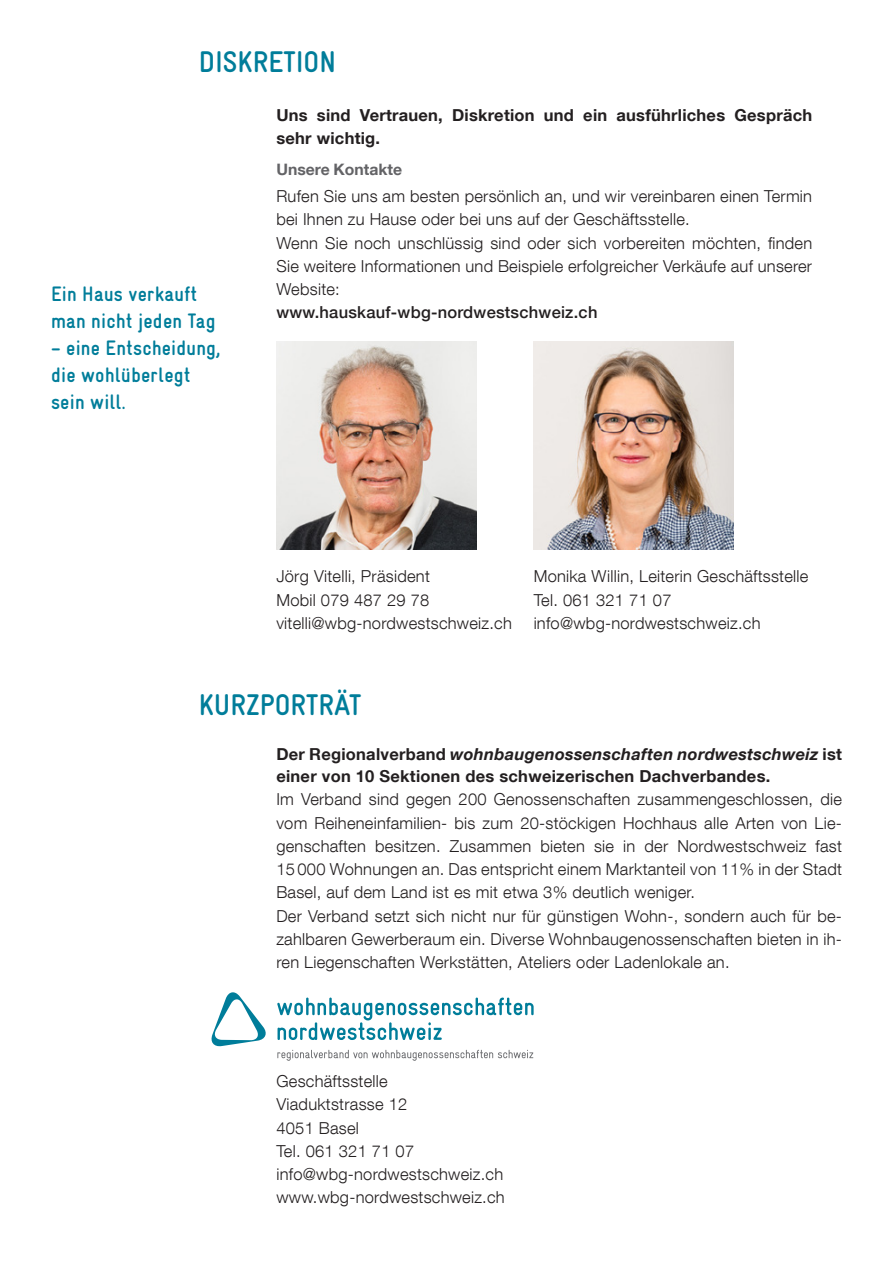
<style>
.page{position:relative;width:893px;height:1263px;background:#fff}
.page>*{position:absolute;margin:0;border:0;box-sizing:border-box;transform-origin:0 0}
._03_WBG_Abschnitte{font:30px "Gravur Condensed Bold CE";color:#007d9a}
._04_WBG_Statement{font:21px/27px "Gravur Condensed Bold CE";letter-spacing:.01em;color:#007d9a}
._01_WBG_Body{font:300 16.5px/23.2px "Helvetica Neue LT Com";letter-spacing:.015em;color:#231f20;text-align:justify}
._01_WGB_Lead{font:700 16.5px/22.5px "Helvetica Neue LT Com";letter-spacing:.015em;color:#231f20}
._01_WBG_Body-2{font:500 16.5px "Helvetica Neue LT Com";letter-spacing:.015em;color:#231f20}
._03_WBG_Zwischentite{font:700 15.75px "Helvetica Neue LT Com";color:#636366}
.s1{font-style:italic}
</style>
<div class="page">
<svg style="left:212px;top:992px;width:54px;height:55px"></svg>
<svg style="left:277px;top:997px;width:257px;height:43px"></svg>
<svg style="left:277px;top:1050px;width:256px;height:11px"></svg>
<img style="left:276px;top:342px;width:200px;height:208px">
<img style="left:534px;top:342px;width:199px;height:208px">
<p class="_03_WBG_Abschnitte" style="left:199px;top:45px;width:139px">DISKRETION</p>
<p class="_04_WBG_Statement" style="left:51px;top:280px;width:166px">Ein Haus verkauft man nicht jeden Tag</p>
<p class="_04_WBG_Statement" style="left:51px;top:334px;width:171px">– eine Entscheidung, die wohlüberlegt sein will.</p>
<p class="_01_WGB_Lead" style="left:276px;top:104px;width:537px">Uns sind Vertrauen, Diskretion und ein ausführliches Gespräch sehr wichtig.</p>
<p class="_03_WBG_Zwischentite" style="left:276px;top:159px;width:127px">Unsere Kontakte</p>
<p class="_01_WBG_Body" style="left:276px;top:184px;width:537px">Rufen Sie uns am besten persönlich an, und wir vereinbaren einen Termin bei Ihnen zu Hause oder bei uns auf der Geschäftsstelle.</p>
<p class="_01_WBG_Body" style="left:276px;top:231px;width:537px">Wenn Sie noch unschlüssig sind oder sich vorbereiten möchten, finden Sie weitere Informationen und Beispiele erfolgreicher Verkäufe auf unserer Website:</p>
<p class="_01_WBG_Body-2" style="left:276px;top:303px;width:323px">www.hauskauf-wbg-nordwestschweiz.ch</p>
<p class="_01_WBG_Body" style="left:276px;top:564px;width:155px">Jörg Vitelli, Präsident</p>
<p class="_01_WBG_Body" style="left:276px;top:588px;width:155px">Mobil 079 487 29 78</p>
<p class="_01_WBG_Body" style="left:276px;top:611px;width:237px">vitelli@wbg-nordwestschweiz.ch</p>
<p class="_01_WBG_Body" style="left:534px;top:564px;width:276px">Monika Willin, Leiterin Geschäftsstelle</p>
<p class="_01_WBG_Body" style="left:534px;top:588px;width:139px">Tel. 061 321 71 07</p>
<p class="_01_WBG_Body" style="left:534px;top:611px;width:228px">info@wbg-nordwestschweiz.ch</p>
<p class="_03_WBG_Abschnitte" style="left:199px;top:688px;width:164px">KURZPORTRÄT</p>
<p class="_01_WGB_Lead" style="left:276px;top:742px;width:567px">Der Regionalverband <span class="s1">wohnbaugenossenschaften nordwestschweiz</span> ist einer von 10 Sektionen des schweizerischen Dachverbandes.</p>
<p class="_01_WBG_Body" style="left:276px;top:787px;width:567px">Im Verband sind gegen 200 Genossenschaften zusammengeschlossen, die vom Reiheneinfamilien- bis zum 20-stöckigen Hochhaus alle Arten von Lie&shy;genschaften besitzen. Zusammen bieten sie in der Nordwestschweiz fast 15 000 Wohnungen an. Das entspricht einem Marktanteil von 11% in der Stadt Basel, auf dem Land ist es mit etwa 3% deutlich weniger.</p>
<p class="_01_WBG_Body" style="left:276px;top:904px;width:567px">Der Verband setzt sich nicht nur für günstigen Wohn-, sondern auch für be&shy;zahlbaren Gewerberaum ein. Diverse Wohnbaugenossenschaften bieten in ih&shy;ren Liegenschaften Werkstätten, Ateliers oder Ladenlokale an.</p>
<p class="_01_WBG_Body" style="left:276px;top:1069px;width:113px">Geschäftsstelle</p>
<p class="_01_WBG_Body" style="left:276px;top:1092px;width:132px">Viaduktstrasse 12</p>
<p class="_01_WBG_Body" style="left:276px;top:1116px;width:84px">4051 Basel</p>
<p class="_01_WBG_Body" style="left:276px;top:1139px;width:139px">Tel. 061 321 71 07</p>
<p class="_01_WBG_Body" style="left:276px;top:1162px;width:228px">info@wbg-nordwestschweiz.ch</p>
<p class="_01_WBG_Body" style="left:276px;top:1185px;width:230px">www.wbg-nordwestschweiz.ch</p>
</div>
